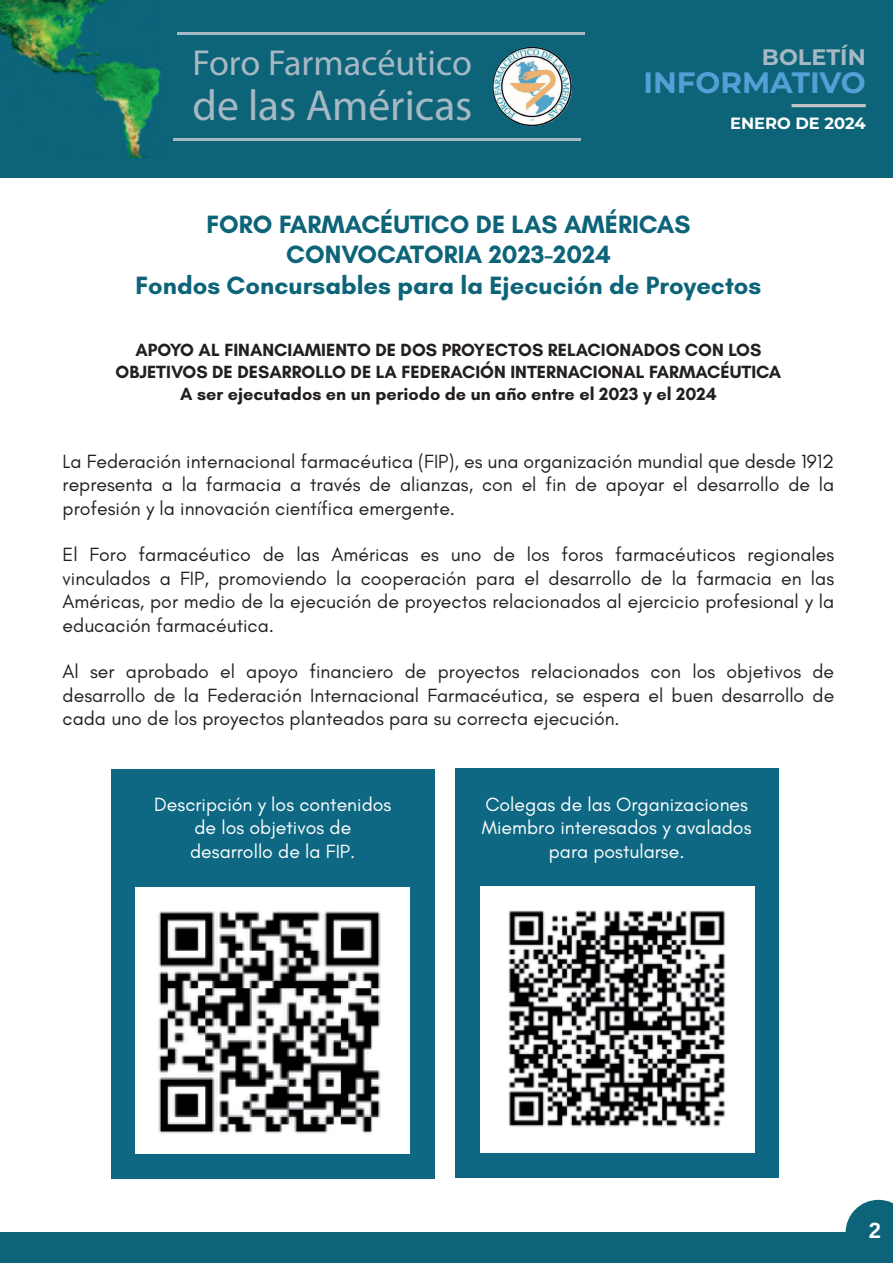
<style>
.page{position:relative;width:893px;height:1263px;background:#fff}
.page>*{position:absolute;margin:0;border:0;box-sizing:border-box;transform-origin:0 0}
.t1{font:43.5px "Myriad Pro";color:#a6b8c3}
.t2{font:36.3px "Myriad Pro";color:#a6b8c3}
.t3{font:700 29.55px "Montserrat";color:#549fd6}
.t4{font:700 25.5px/30.6px "Glacial Indifference";color:#0d6479;text-align:center}
.t5{font:700 22.35px "Montserrat";color:#a6b8c3}
.t6{font:700 22.05px "Arimo";color:#fff}
.t7{font:19.5px/23.4px "Glacial Indifference";color:#231f20;text-align:justify}
.t8{font:19.5px/23.4px "Glacial Indifference";color:#fff;text-align:center}
.t9{font:700 18px/21.6px "Glacial Indifference";color:#231f20;text-align:center}
.t10{font:700 16.35px "Montserrat";color:#fff}
</style>
<div class="page">
<div style="left:455px;top:768px;width:323px;height:410px;background:#0e6884"></div>
<div style="left:111px;top:769px;width:324px;height:409px;background:#0e6884"></div>
<div style="left:135px;top:887px;width:275px;height:267px;background:#fff"></div>
<div style="left:480px;top:886px;width:275px;height:266px;background:#fff"></div>
<div style="left:0;top:1232px;width:893px;height:31px;background:#0d6479"></div>
<svg style="left:846px;top:1200px;width:47px;height:32px;background:#327b8d"></svg>
<div style="left:0;top:0;width:893px;height:177px;background:#0d6479"></div>
<img style="left:0;top:0;width:162px;height:158px">
<hr style="left:177px;top:32px;width:407px;height:2px;background:#a6b8c3">
<hr style="left:173px;top:138px;width:408px;height:3px;background:#a6b8c3">
<img style="left:493px;top:47px;width:79px;height:79px;border-radius:40px">
<hr style="left:791px;top:104px;width:75px;height:3px;background:#c2c3c3">
<img style="left:158px;top:911px;width:223px;height:223px">
<img style="left:508px;top:910px;width:218px;height:217px">
<h2 class="t2" style="left:192px;top:41px;width:281px">Foro Farmacéutico</h2>
<h1 class="t1" style="left:192px;top:79px;width:282px">de las Américas</h1>
<p class="t5" style="left:762px;top:42px;width:105px">BOLETÍN</p>
<h3 class="t3" style="left:643px;top:63px;width:224px">INFORMATIVO</h3>
<p class="t10" style="left:730px;top:113px;width:137px">ENERO DE 2024</p>
<h3 class="t4" style="left:135px;top:208px;width:627px">FORO FARMACÉUTICO DE LAS AMÉRICAS<br>CONVOCATORIA 2023-2024<br>Fondos Concursables para la Ejecución de Proyectos</h3>
<p class="t9" style="left:116px;top:339px;width:667px">APOYO AL FINANCIAMIENTO DE DOS PROYECTOS RELACIONADOS CON LOS<br>OBJETIVOS DE DESARROLLO DE LA FEDERACIÓN INTERNACIONAL FARMACÉUTICA<br>A ser ejecutados en un periodo de un año entre el 2023 y el 2024</p>
<p class="t7" style="left:63px;top:450px;width:773px">La Federación internacional farmacéutica (FIP), es una organización mundial que desde 1912 representa a la farmacia a través de alianzas, con el fin de apoyar el desarrollo de la profesión y la innovación científica emergente.</p>
<p class="t7" style="left:63px;top:543px;width:773px">El Foro farmacéutico de las Américas es uno de los foros farmacéuticos regionales vinculados a FIP, promoviendo la cooperación para el desarrollo de la farmacia en las Américas, por medio de la ejecución de proyectos relacionados al ejercicio profesional y la educación farmacéutica.</p>
<p class="t7" style="left:63px;top:660px;width:773px">Al ser aprobado el apoyo financiero de proyectos relacionados con los objetivos de desarrollo de la Federación Internacional Farmacéutica, se espera el buen desarrollo de cada uno de los proyectos planteados para su correcta ejecución.</p>
<p class="t8" style="left:154px;top:793px;width:239px">Descripción y los contenidos de los objetivos de desarrollo de la FIP.</p>
<p class="t8" style="left:482px;top:793px;width:271px">Colegas de las Organizaciones<br>Miembro interesados y avalados para postularse.</p>
<p class="t6" style="left:869px;top:1214px;width:14px">2</p>
</div>
